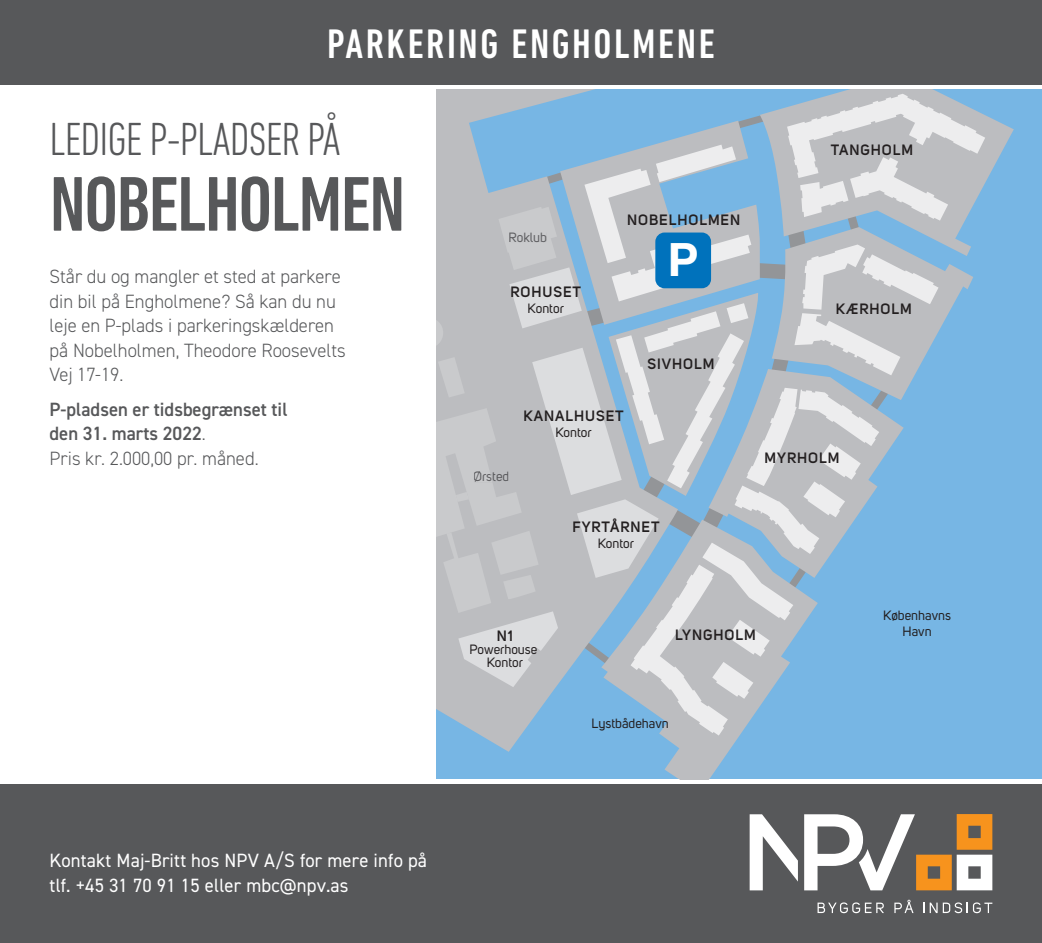
<style>
.page{position:relative;width:1042px;height:943px;background:#fff}
.page>*{position:absolute;margin:0;border:0;box-sizing:border-box;transform-origin:0 0}
.t1{font:500 condensed 78.75px "DIN Next LT Pro";letter-spacing:-.02em;color:#57585a}
.t2{font:300 condensed 47.25px "DIN Next LT Pro";letter-spacing:-.02em;color:#57585a}
.t3{font:700 45.85px "Helvetica Neue";color:#fff}
.t4{font:500 condensed 42px "DIN Next LT Pro";letter-spacing:.06em;color:#fff}
.t5{font:300 19.25px/24.5px "DIN2014";color:#57585a}
.t6{font:19.25px "DIN2014";letter-spacing:.01em;color:#fff}
.t7{font:600 19.25px/24.5px "DIN2014";color:#57585a}
.t8{font:600 14.88px "Uni Sans";letter-spacing:.065em;color:#231f20}
.t9{font:13.3px/13.1px "Uni Sans";color:#231f20;text-align:center}
.t10{font:13.3px "Uni Sans";color:#5f5f62}
.t11{font:13.3px "Uni Sans";color:#5a5a5d}
.s1{font-weight:300}
.s2{color:#5f5f62}
</style>
<div class="page">
<div style="left:0;top:0;width:1042px;height:84px;background:#57585a"></div>
<div style="left:0;top:784px;width:1042px;height:159px;background:#57585a"></div>
<svg style="left:749px;top:814px;width:49px;height:76px"></svg>
<svg style="left:804px;top:814px;width:188px;height:76px"></svg>
<svg style="left:817px;top:902px;width:67px;height:11px"></svg>
<svg style="left:894px;top:899px;width:19px;height:14px"></svg>
<svg style="left:923px;top:902px;width:14px;height:11px"></svg>
<svg style="left:943px;top:902px;width:49px;height:11px"></svg>
<div style="left:437px;top:89px;width:605px;height:690px;background:#77b6e4"></div>
<svg style="left:437px;top:89px;width:158px;height:662px"></svg>
<svg style="left:834px;top:89px;width:180px;height:94px"></svg>
<svg style="left:661px;top:735px;width:79px;height:44px;fill:#bcbdc0"></svg>
<svg style="left:437px;top:94px;width:548px;height:641px"></svg>
<div style="left:655px;top:232px;width:56px;height:56px;background:#0072bc;border-radius:9px"></div>
<p class="t4" style="left:327px;top:20px;width:389px">PARKERING ENGHOLMENE</p>
<p class="t2" style="left:50px;top:113px;width:293px">LEDIGE P-PLADSER PÅ</p>
<p class="t1" style="left:50px;top:160px;width:357px">NOBELHOLMEN</p>
<p class="t5" style="left:50px;top:264px;width:298px">Står du og mangler et sted at parkere din bil på Engholmene? Så kan du nu leje en P-plads i parkeringskælderen på Nobelholmen, Theodore Roosevelts<br>Vej 17-19.</p>
<p class="t7" style="left:50px;top:396px;width:239px">P-pladsen er tidsbegrænset til den 31. marts 2022<span class="s1">.<br>Pris kr. 2.000,00 pr. måned.</span></p>
<p class="t10" style="left:508px;top:230px;width:40px">Roklub</p>
<p class="t8" style="left:510px;top:281px;width:72px">ROHUSET</p>
<p class="t9" style="left:528px;top:302px;width:38px">Kontor</p>
<p class="t8" style="left:627px;top:209px;width:115px">NOBELHOLMEN</p>
<p class="t3" style="left:668px;top:224px;width:32px">P</p>
<p class="t8" style="left:647px;top:353px;width:68px">SIVHOLM</p>
<p class="t11" style="left:473px;top:469px;width:38px"><span class="s2">Ør</span>sted</p>
<p class="t8" style="left:523px;top:405px;width:102px">KANALHUSET</p>
<p class="t9" style="left:555px;top:426px;width:38px">Kontor</p>
<p class="t8" style="left:572px;top:516px;width:89px">FYRTÅRNET</p>
<p class="t9" style="left:598px;top:537px;width:38px">Kontor</p>
<p class="t8" style="left:830px;top:139px;width:84px">TANGHOLM</p>
<p class="t8" style="left:836px;top:298px;width:77px">KÆRHOLM</p>
<p class="t8" style="left:764px;top:447px;width:76px">MYRHOLM</p>
<p class="t8" style="left:497px;top:625px;width:18px">N1</p>
<p class="t9" style="left:469px;top:643px;width:69px">Powerhouse<br>Kontor</p>
<p class="t8" style="left:675px;top:623px;width:82px">LYNGHOLM</p>
<p class="t9" style="left:591px;top:717px;width:79px">Lystbådehavn</p>
<p class="t9" style="left:883px;top:607px;width:69px;line-height:16.1px">Københavns<br>Havn</p>
<p class="t6" style="left:50px;top:848px;width:379px">Kontakt Maj-Britt hos NPV A/S for mere info på</p>
<p class="t6" style="left:50px;top:873px;width:301px">tlf. +45 31 70 91 15 eller mbc@npv.as</p>
</div>
